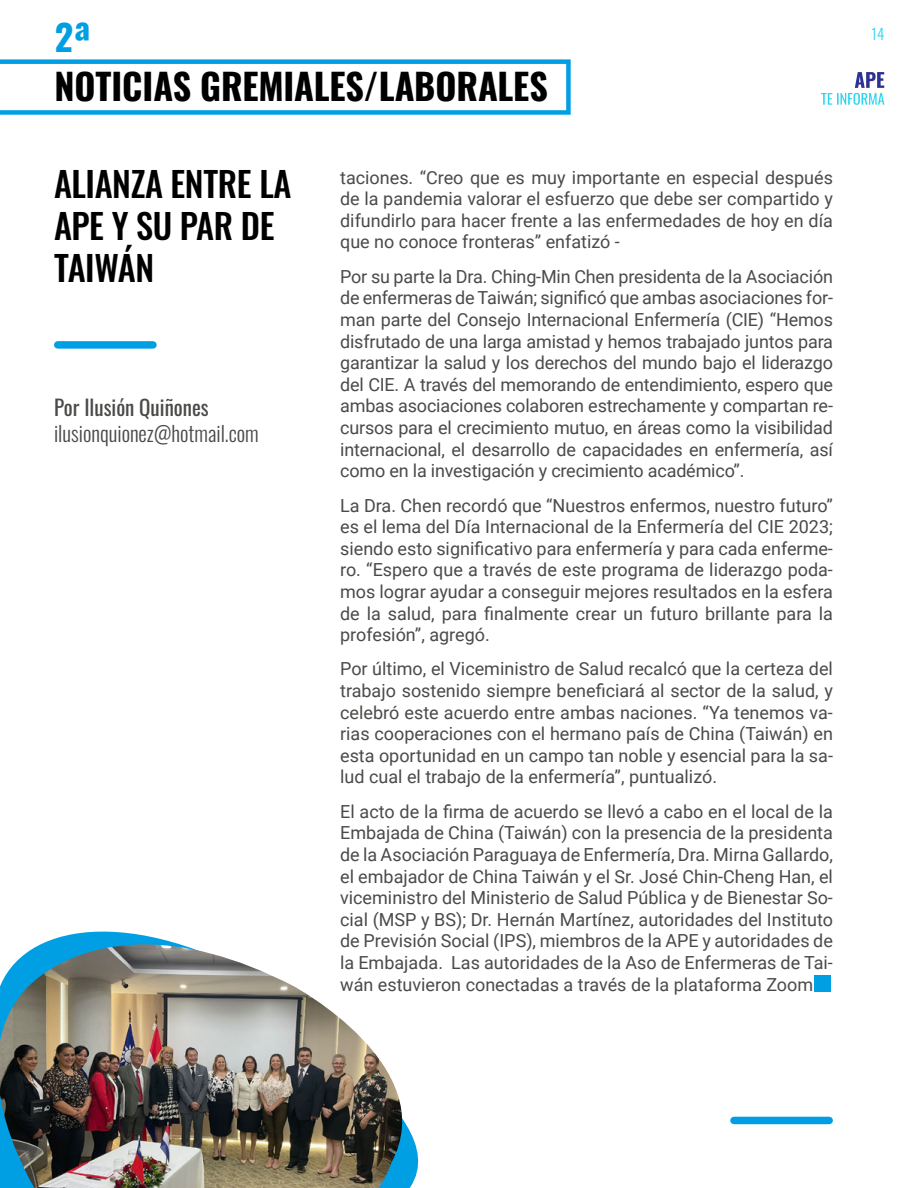
<style>
.page{position:relative;width:918px;height:1188px;background:#fff}
.page>*{position:absolute;margin:0;border:0;box-sizing:border-box;transform-origin:0 0}
.t1{font:700 36px "Oswald";color:#000}
.t2{font:700 36px "Oswald";color:#009fe3}
.t3{font:500 34.5px/42px "Oswald";letter-spacing:-.015em;color:#000}
.t4{font:300 21px "Oswald";color:#4a4a49}
.t5{font:21px "Oswald";color:#4a4a49}
.t6{font:18px/21.6px "Roboto";color:#4a4a49;text-align:justify}
.t7{font:300 15px "Oswald";color:#2dd6f0}
</style>
<div class="page">
<svg style="left:821px;top:72px;width:63px;height:33px"></svg>
<svg style="left:0;top:59px;width:571px;height:56px"></svg>
<div style="left:58px;top:341px;width:95px;height:8px;background:#009fe3"></div>
<svg style="left:41px;top:931px;width:378px;height:257px"></svg>
<img style="left:0;top:944px;width:402px;height:244px">
<div style="left:734px;top:1117px;width:95px;height:7px;background:#009fe3"></div>
<div style="left:814px;top:975px;width:17px;height:17px;background:#009fe3"></div>
<h1 class="t2" style="left:55px;top:5px;width:37px">2ª</h1>
<h1 class="t1" style="left:54px;top:55px;width:495px">NOTICIAS GREMIALES/LABORALES</h1>
<h2 class="t3" style="left:54px;top:159px;width:239px">ALIANZA ENTRE LA<br>APE Y SU PAR DE<br>TAIWÁN</h2>
<p class="t5" style="left:54px;top:389px;width:156px">Por Ilusión Quiñones</p>
<p class="t4" style="left:54px;top:414px;width:206px">ilusionquionez@hotmail.com</p>
<p class="t6" style="left:340px;top:166px;width:494px">taciones. “Creo que es muy importante en especial después de la pandemia valorar el esfuerzo que debe ser compartido y difundirlo para hacer frente a las enfermedades de hoy en día que no conoce fronteras” enfatizó -</p>
<p class="t6" style="left:340px;top:265px;width:494px">Por su parte la Dra. Ching-Min Chen presidenta de la Asociación de enfermeras de Taiwán; significó que ambas asociaciones for&shy;man parte del Consejo Internacional Enfermería (CIE) “Hemos disfrutado de una larga amistad y hemos trabajado juntos para garantizar la salud y los derechos del mundo bajo el liderazgo del CIE. A través del memorando de entendimiento, espero que ambas asociaciones colaboren estrechamente y compartan re&shy;cursos para el crecimiento mutuo, en áreas como la visibilidad internacional, el desarrollo de capacidades en enfermería, así como en la investigación y crecimiento académico”.</p>
<p class="t6" style="left:340px;top:494px;width:494px">La Dra. Chen recordó que “Nuestros enfermos, nuestro futuro” es el lema del Día Internacional de la Enfermería del CIE 2023; siendo esto significativo para enfermería y para cada enferme&shy;ro. “Espero que a través de este programa de liderazgo poda&shy;mos lograr ayudar a conseguir mejores resultados en la esfera de la salud, para finalmente crear un futuro brillante para la profesión”, agregó.</p>
<p class="t6" style="left:340px;top:658px;width:494px">Por último, el Viceministro de Salud recalcó que la certeza del trabajo sostenido siempre beneficiará al sector de la salud, y celebró este acuerdo entre ambas naciones. “Ya tenemos va&shy;rias cooperaciones con el hermano país de China (Taiwán) en esta oportunidad en un campo tan noble y esencial para la sa&shy;lud cual el trabajo de la enfermería”, puntualizó.</p>
<p class="t6" style="left:340px;top:800px;width:494px">El acto de la firma de acuerdo se llevó a cabo en el local de la Embajada de China (Taiwán) con la presencia de la presidenta de la Asociación Paraguaya de Enfermería, Dra. Mirna Gallardo, el embajador de China Taiwán y el Sr. José Chin-Cheng Han, el viceministro del Ministerio de Salud Pública y de Bienestar So&shy;cial (MSP y BS); Dr. Hernán Martínez, autoridades del Instituto de Previsión Social (IPS), miembros de la APE y autoridades de la Embajada. Las autoridades de la Aso de Enfermeras de Tai&shy;wán estuvieron conectadas a través de la plataforma Zoom.</p>
<p class="t7" style="left:872px;top:21px;width:14px">14</p>
</div>
